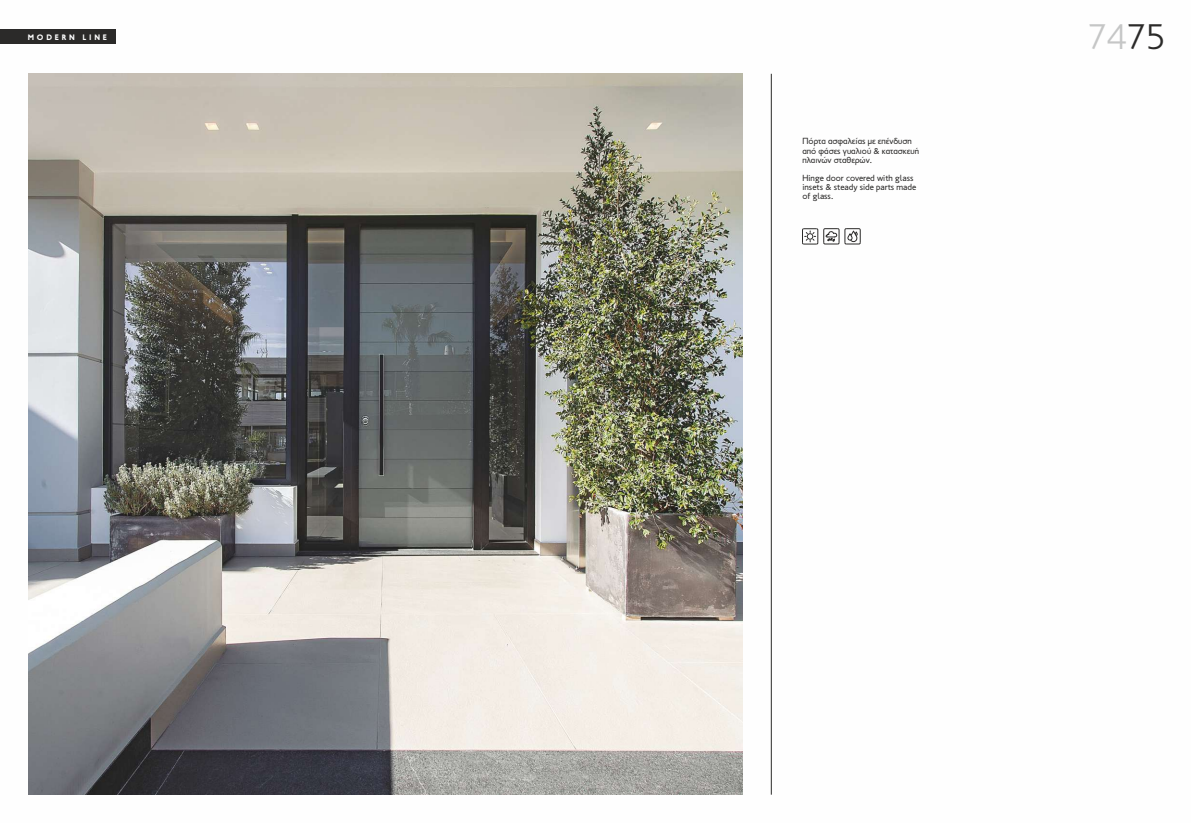
<style>
.page{position:relative;width:1191px;height:823px;background:#fff}
.page>*{position:absolute;margin:0;border:0;box-sizing:border-box;transform-origin:0 0}
.t1{font:300 36px "PF Transport";color:#c5c6c6}
.t2{font:9px/9.2px "PF Transport";color:#2b2a29}
.t3{font:900 8px "PF Transport";letter-spacing:.35em;color:#fefefe}
.s1{color:#2b2a29}
</style>
<div class="page">
<img style="left:28px;top:74px;width:714px;height:720px">
<hr style="left:771px;top:74px;width:1px;height:720px;background:#2b2a29">
<svg style="left:802px;top:228px;width:59px;height:17px"></svg>
<div style="left:0;top:30px;width:116px;height:14px;background:#2b2a29"></div>
<p class="t3" style="left:28px;top:34px;width:81px">MODERN LINE</p>
<h1 class="t1" style="left:1087px;top:22px;width:79px">74<span class="s1">75</span></h1>
<p class="t2" style="left:802px;top:137px;width:118px">Πόρτα ασφαλείας µε επένδυση από φάσες γυαλιού &amp; κατασκευή πλαινών σταθερών.</p>
<p class="t2" style="left:802px;top:174px;width:115px">Hinge door covered with glass insets &amp; steady side parts made of glass.</p>
</div>
